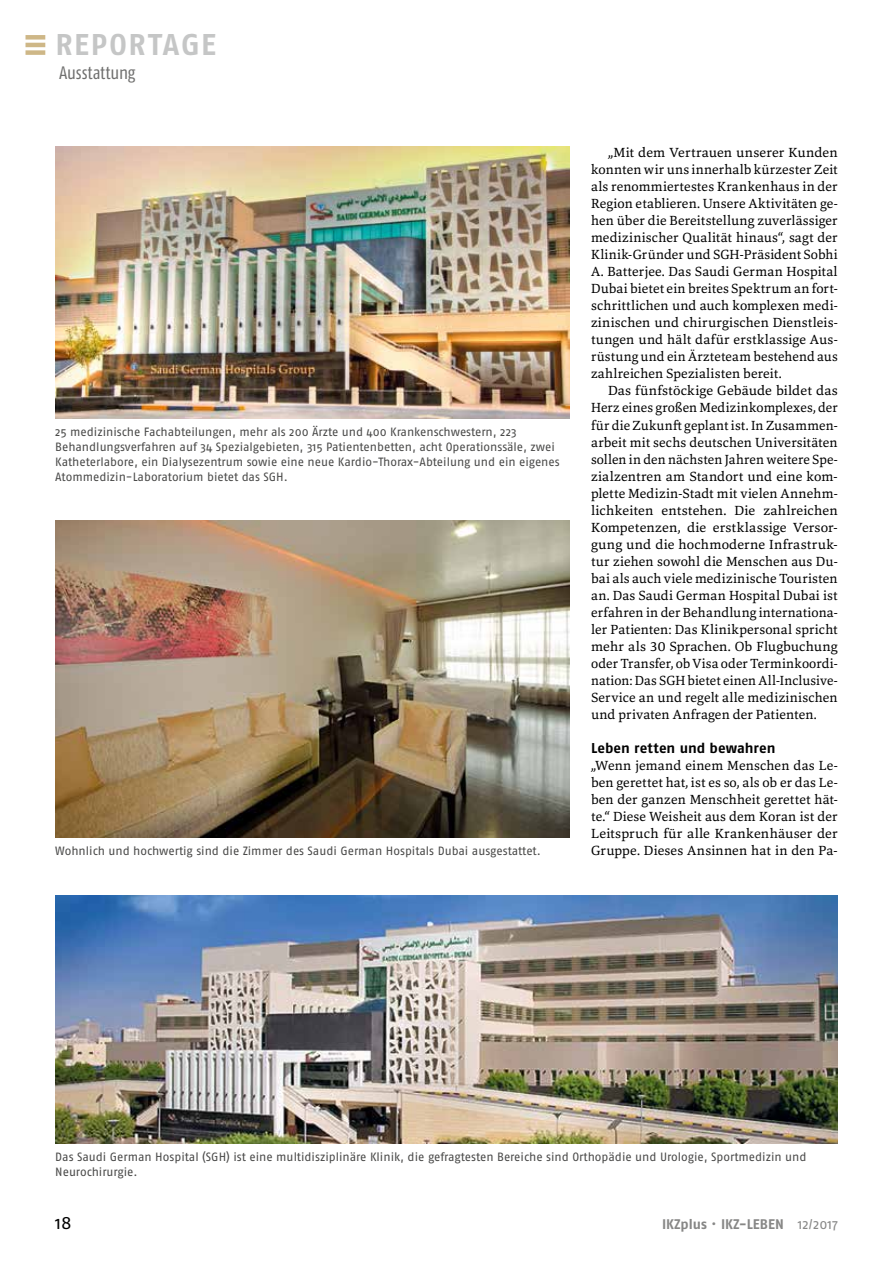
<style>
.page{position:relative;width:893px;height:1263px;background:#fff}
.page>*{position:absolute;margin:0;border:0;box-sizing:border-box;transform-origin:0 0}
.t1{font:700 30px "Fago OT";letter-spacing:.055em;color:#c5c6c6}
.t2{font:condensed 18px "Fago OT";letter-spacing:-.005em;color:#6f6f6e}
.t3{font:18px "Fago OT";color:#000}
.t4{font:700 14.25px "Fago OT";color:#000}
.t5{font:700 13.95px "Fago OT";color:#878786}
.t6{font:13.8px/17px "Marbach";letter-spacing:.01em;color:#000;text-align:justify}
.t7{font:12px/14.9px "Fago OT";color:#494948}
.s1{font-weight:400}
</style>
<div class="page">
<div style="left:26px;top:35px;width:19px;height:5px;background:#ceb787"></div>
<div style="left:26px;top:50px;width:19px;height:5px;background:#ceb787"></div>
<hr style="left:26px;top:43px;width:19px;height:4px;background:#ceb787">
<img style="left:55px;top:147px;width:515px;height:272px">
<img style="left:55px;top:895px;width:783px;height:249px">
<img style="left:55px;top:521px;width:515px;height:317px">
<h1 class="t1" style="left:55px;top:26px;width:162px">REPORTAGE</h1>
<h2 class="t2" style="left:59px;top:62px;width:78px">Ausstattung</h2>
<p class="t7" style="left:55px;top:424px;width:506px">25 medizinische Fachabteilungen, mehr als 200 Ärzte und 400 Krankenschwestern, 223<br>Behandlungsverfahren auf 34 Spezialgebieten, 315 Patientenbetten, acht Operationssäle, zwei Katheterlabore, ein Dialysezentrum sowie eine neue Kardio-Thorax-Abteilung und ein eigenes Atommedizin-Laboratorium bietet das SGH.</p>
<p class="t7" style="left:55px;top:843px;width:487px">Wohnlich und hochwertig sind die Zimmer des Saudi German Hospitals Dubai ausgestattet.</p>
<p class="t6" style="left:591px;top:144px;width:248px;text-indent:17px">„Mit dem Vertrauen unserer Kunden konnten wir uns innerhalb kürzester Zeit als renommiertestes Krankenhaus in der Region etablieren. Unsere Aktivitäten ge&shy;hen über die Bereitstellung zuverlässiger medizinischer Qualität hinaus“, sagt der Klinik-Gründer und SGH-Präsident Sobhi A. Batterjee. Das Saudi German Hospital Dubai bietet ein breites Spektrum an fort&shy;schrittlichen und auch komplexen medi&shy;zinischen und chirurgischen Dienstleis&shy;tungen und hält dafür erstklassige Aus&shy;rüstung und ein Ärzteteam bestehend aus zahlreichen Spezialisten bereit.</p>
<p class="t6" style="left:591px;top:382px;width:248px;text-indent:17px">Das fünfstöckige Gebäude bildet das Herz eines großen Medizinkomplexes, der für die Zukunft geplant ist. In Zusammen&shy;arbeit mit sechs deutschen Universitäten sollen in den nächsten Jahren weitere Spe&shy;zialzentren am Standort und eine kom&shy;plette Medizin-Stadt mit vielen Annehm&shy;lichkeiten entstehen. Die zahlreichen Kompetenzen, die erstklassige Versor&shy;gung und die hochmoderne Infrastruk&shy;tur ziehen sowohl die Menschen aus Du&shy;bai als auch viele medizinische Touristen an. Das Saudi German Hospital Dubai ist erfahren in der Behandlung internationa&shy;ler Patienten: Das Klinikpersonal spricht mehr als 30 Sprachen. Ob Flugbuchung oder Transfer, ob Visa oder Terminkoordi&shy;nation: Das SGH bietet einen All-Inclusive-Service an und regelt alle medizinischen und privaten Anfragen der Patienten.</p>
<p class="t4" style="left:591px;top:739px;width:186px">Leben retten und bewahren</p>
<p class="t6" style="left:591px;top:756px;width:248px">„Wenn jemand einem Menschen das Le&shy;ben gerettet hat, ist es so, als ob er das Le&shy;ben der ganzen Menschheit gerettet hät&shy;te.“ Diese Weisheit aus dem Koran ist der Leitspruch für alle Krankenhäuser der Gruppe. Dieses Ansinnen hat in den Pa-</p>
<p class="t7" style="left:55px;top:1149px;width:753px">Das Saudi German Hospital (SGH) ist eine multidisziplinäre Klinik, die gefragtesten Bereiche sind Orthopädie und Urologie, Sportmedizin und<br>Neurochirurgie.</p>
<h2 class="t3" style="left:55px;top:1212px;width:18px">18</h2>
<p class="t5" style="left:662px;top:1216px;width:177px">IKZplus <span class="s1">•</span> IKZ-LEBEN <span class="s1">12/2017</span></p>
</div>
